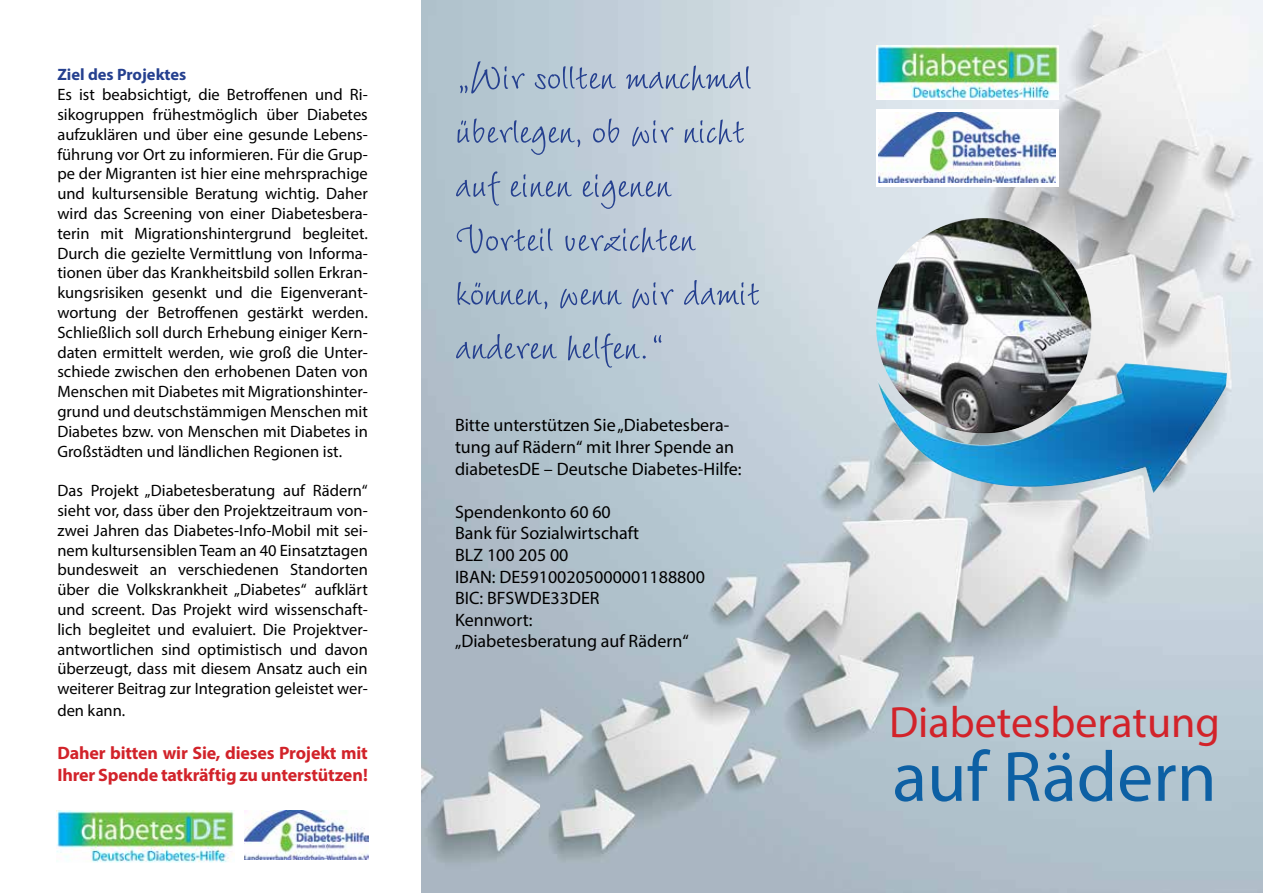
<style>
.page{position:relative;width:1263px;height:893px;background:#fff}
.page>*{position:absolute;margin:0;border:0;box-sizing:border-box;transform-origin:0 0}
.t1{font:71.7px "Myriad Pro";color:#0d60a4}
.t2{font:54px/54px "Wiesbaden Swing LT Std";color:#25408f}
.t3{font:43.95px "Myriad Pro";color:#d2232a}
.t4{font:18px/21.6px "Myriad Pro";color:#000}
.t5{font:700 18px/21.6px "Myriad Pro";letter-spacing:-.01em;color:#d2232a}
.t6{font:16.5px/19.8px "Myriad Pro";color:#000;text-align:justify}
.t7{font:700 16.5px "Myriad Pro";color:#25408f}
</style>
<div class="page">
<img style="left:421px;top:0;width:842px;height:893px">
<img style="left:922px;top:218px;width:57px;height:19px">
<div style="left:876px;top:109px;width:182px;height:78px;background:#fff"></div>
<img style="left:879px;top:112px;width:176px;height:71px">
<img style="left:876px;top:46px;width:182px;height:54px">
<img style="left:244px;top:810px;width:125px;height:50px">
<img style="left:56px;top:810px;width:179px;height:53px">
<p class="t7" style="left:57px;top:64px;width:131px">Ziel des Projektes</p>
<p class="t6" style="left:57px;top:85px;width:312px">Es ist beabsichtigt, die Betroffenen und Ri&shy;sikogruppen frühestmöglich über Diabetes aufzuklären und über eine gesunde Lebens&shy;führung vor Ort zu informieren. Für die Grup&shy;pe der Migranten ist hier eine mehrsprachige und kultursensible Beratung wichtig. Daher wird das Screening von einer Diabetesbera&shy;terin mit Migrationshintergrund begleitet.<br>Durch die gezielte Vermittlung von Informa&shy;tionen über das Krankheitsbild sollen Erkran&shy;kungsrisiken gesenkt und die Eigenverant&shy;wortung der Betroffenen gestärkt werden.<br>Schließlich soll durch Erhebung einiger Kern&shy;daten ermittelt werden, wie groß die Unter&shy;schiede zwischen den erhobenen Daten von Menschen mit Diabetes mit Migrationshinter&shy;grund und deutschstämmigen Menschen mit Diabetes bzw. von Menschen mit Diabetes in Großstädten und ländlichen Regionen ist.</p>
<p class="t6" style="left:57px;top:481px;width:312px">Das Projekt „Diabetesberatung auf Rädern“ sieht vor, dass über den Projektzeitraum von&shy;zwei Jahren das Diabetes-Info-Mobil mit sei&shy;nem kultursensiblen Team an 40 Einsatztagen bundesweit an verschiedenen Standorten über die Volkskrankheit „Diabetes“ aufklärt und screent. Das Projekt wird wissenschaft&shy;lich begleitet und evaluiert. Die Projektver&shy;antwortlichen sind optimistisch und davon überzeugt, dass mit diesem Ansatz auch ein weiterer Beitrag zur Integration geleistet wer-</p>
<p class="t6" style="left:57px;top:700px;width:69px">den kann.</p>
<p class="t5" style="left:57px;top:742px;width:312px">Daher bitten wir Sie, dieses Projekt mit<br>Ihrer Spende tatkräftig zu unterstützen!</p>
<h2 class="t2" style="left:455px;top:48px;width:306px">„Wir sollten manchmal überlegen, ob wir nicht auf einen eigenen<br>Vorteil verzichten können, wenn wir damit anderen helfen.“</h2>
<p class="t4" style="left:455px;top:414px;width:288px">Bitte unterstützen Sie „Diabetesbera&shy;tung auf Rädern“ mit Ihrer Spende an diabetesDE – Deutsche Diabetes-Hilfe:</p>
<p class="t4" style="left:455px;top:501px;width:251px">Spendenkonto 60 60<br>Bank für Sozialwirtschaft<br>BLZ 100 205 00<br>IBAN: DE59100205000001188800<br>BIC: BFSWDE33DER<br>Kennwort:<br>„Diabetesberatung auf Rädern“</p>
<h3 class="t3" style="left:889px;top:695px;width:333px">Diabetesberatung</h3>
<h1 class="t1" style="left:892px;top:732px;width:326px">auf Rädern</h1>
</div>
